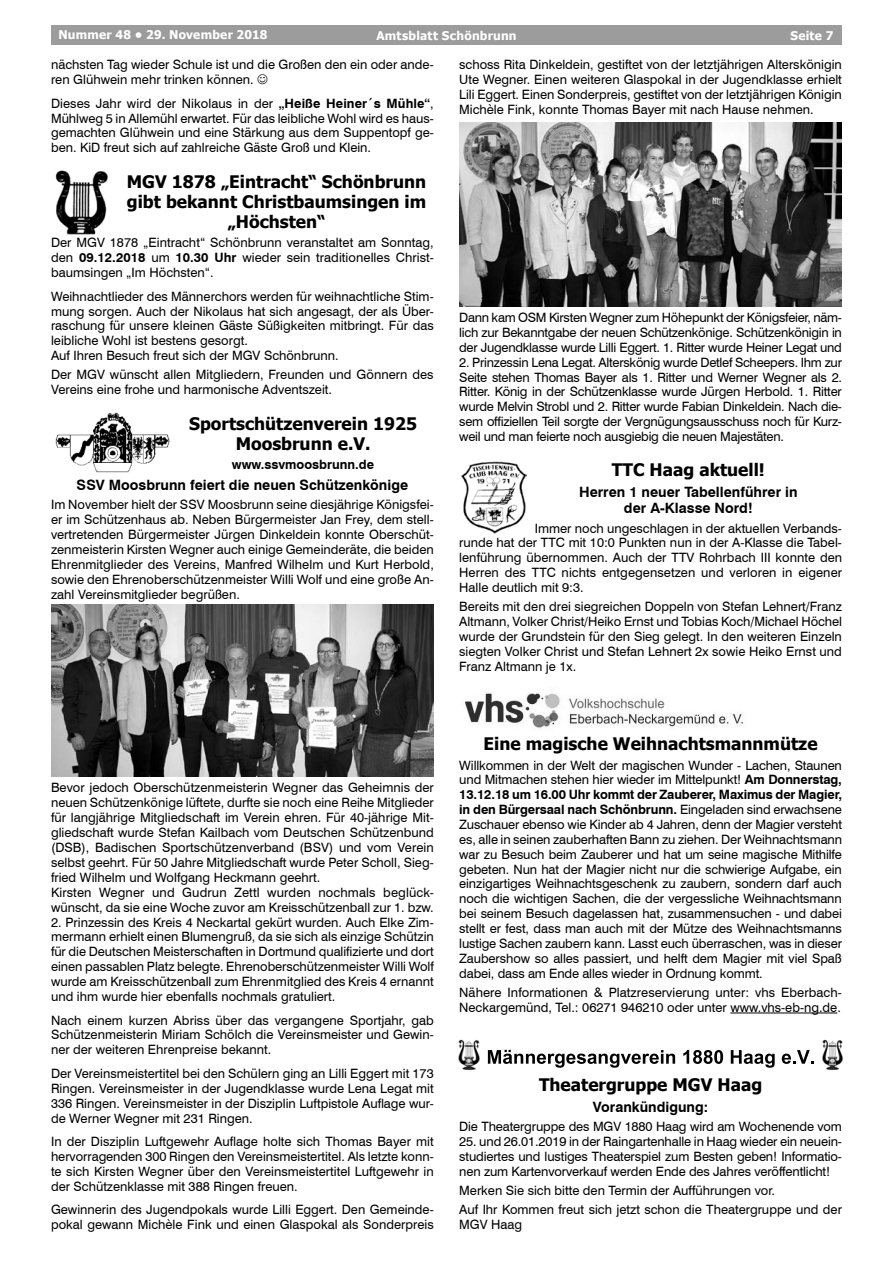
<style>
.page{position:relative;width:893px;height:1263px;background:#fff}
.page>*{position:absolute;margin:0;border:0;box-sizing:border-box;transform-origin:0 0}
.t1{font:700 17.25px/20.2px "Tahoma";color:#000;text-align:center}
.t2{font:700 14.25px/16.5px "Swiss 721 BT";color:#000;text-align:center}
.t3{font:12.9px/14.9px "Swiss 721 BT";color:#000;text-align:justify}
.t4{font:700 12.9px "Swiss 721 BT";color:#000}
.t5{font:700 12px "Tahoma";letter-spacing:.02em;color:#fff}
.s1{font-weight:700}
</style>
<div class="page">
<div style="left:51px;top:26px;width:791px;height:19px;background:#9c9c9c"></div>
<hr style="left:730px;top:1013px;width:107px;height:1px;background:#000">
<img style="left:55px;top:170px;width:53px;height:65px">
<img style="left:55px;top:413px;width:115px;height:60px">
<img style="left:51px;top:605px;width:383px;height:171px">
<img style="left:459px;top:123px;width:383px;height:183px">
<img style="left:461px;top:461px;width:65px;height:73px">
<img style="left:465px;top:693px;width:279px;height:35px">
<svg style="left:488px;top:1050px;width:187px;height:18px"></svg>
<svg style="left:683px;top:1050px;width:40px;height:14px"></svg>
<svg style="left:731px;top:1050px;width:44px;height:18px"></svg>
<svg style="left:782px;top:1050px;width:32px;height:14px"></svg>
<img style="left:458px;top:1039px;width:22px;height:32px">
<img style="left:822px;top:1039px;width:21px;height:32px">
<p class="t5" style="left:58px;top:27px;width:211px">Nummer 48 • 29. November 2018</p>
<p class="t5" style="left:376px;top:27px;width:142px">Amtsblatt Schönbrunn</p>
<p class="t5" style="left:790px;top:27px;width:45px">Seite 7</p>
<p class="t3" style="left:459px;top:57px;width:384px">schoss Rita Dinkeldein, gestiftet von der letztjährigen Alterskönigin Ute Wegner. Einen weiteren Glaspokal in der Jugendklasse erhielt Lili Eggert. Einen Sonderpreis, gestiftet von der letztjährigen Königin Michèle Fink, konnte Thomas Bayer mit nach Hause nehmen.</p>
<p class="t3" style="left:51px;top:57px;width:384px">nächsten Tag wieder Schule ist und die Großen den ein oder ande&shy;ren Glühwein mehr trinken können.</p>
<p class="t3" style="left:51px;top:95px;width:384px">Dieses Jahr wird der Nikolaus in der <span class="s1">„Heiße Heiner´s Mühle“</span>, Mühlweg 5 in Allemühl erwartet. Für das leibliche Wohl wird es haus&shy;gemachten Glühwein und eine Stärkung aus dem Suppentopf ge&shy;ben. KiD freut sich auf zahlreiche Gäste Groß und Klein.</p>
<h1 class="t1" style="left:127px;top:172px;width:301px">MGV 1878 „Eintracht“ Schönbrunn gibt bekannt Christbaumsingen im „Höchsten“</h1>
<p class="t3" style="left:51px;top:235px;width:384px">Der MGV 1878 „Eintracht“ Schönbrunn veranstaltet am Sonntag, den <span class="s1">09.12.2018</span> um <span class="s1">10.30 Uhr</span> wieder sein traditionelles Christ&shy;baumsingen „Im Höchsten“.</p>
<p class="t3" style="left:51px;top:288px;width:384px;text-align:left">Weihnachtlieder des Männerchors werden für weihnachtliche Stim&shy;mung sorgen. Auch der Nikolaus hat sich angesagt, der als Über&shy;raschung für unsere kleinen Gäste Süßigkeiten mitbringt. Für das leibliche Wohl ist bestens gesorgt.<br>Auf Ihren Besuch freut sich der MGV Schönbrunn.</p>
<p class="t3" style="left:51px;top:367px;width:384px">Der MGV wünscht allen Mitgliedern, Freunden und Gönnern des<br>Vereins eine frohe und harmonische Adventszeit.</p>
<h1 class="t1" style="left:189px;top:414px;width:229px">Sportschützenverein 1925<br>Moosbrunn e.V.</h1>
<p class="t4" style="left:232px;top:455px;width:144px">www.ssvmoosbrunn.de</p>
<p class="t2" style="left:77px;top:476px;width:333px">SSV Moosbrunn feiert die neuen Schützenkönige</p>
<p class="t3" style="left:51px;top:496px;width:384px">Im November hielt der SSV Moosbrunn seine diesjährige Königsfei&shy;er im Schützenhaus ab. Neben Bürgermeister Jan Frey, dem stell&shy;vertretenden Bürgermeister Jürgen Dinkeldein konnte Oberschüt&shy;zenmeisterin Kirsten Wegner auch einige Gemeinderäte, die beiden Ehrenmitglieder des Vereins, Manfred Wilhelm und Kurt Herbold, sowie den Ehrenoberschützenmeister Willi Wolf und eine große An&shy;zahl Vereinsmitglieder begrüßen.</p>
<p class="t3" style="left:459px;top:310px;width:384px">Dann kam OSM Kirsten Wegner zum Höhepunkt der Königsfeier, näm&shy;lich zur Bekanntgabe der neuen Schützenkönige. Schützenkönigin in der Jugendklasse wurde Lilli Eggert. 1. Ritter wurde Heiner Legat und</p>
<p class="t3" style="left:459px;top:354px;width:384px">2. Prinzessin Lena Legat. Alterskönig wurde Detlef Scheepers. Ihm zur Seite stehen Thomas Bayer als 1. Ritter und Werner Wegner als 2.<br>Ritter. König in der Schützenklasse wurde Jürgen Herbold. 1. Ritter wurde Melvin Strobl und 2. Ritter wurde Fabian Dinkeldein. Nach die&shy;sem offiziellen Teil sorgte der Vergnügungsausschuss noch für Kurz&shy;weil und man feierte noch ausgiebig die neuen Majestäten.</p>
<h1 class="t1" style="left:612px;top:460px;width:154px">TTC Haag aktuell!</h1>
<p class="t2" style="left:579px;top:483px;width:220px">Herren 1 neuer Tabellenführer in der A-Klasse Nord!</p>
<p class="t3" style="left:459px;top:520px;width:384px;text-indent:76px">Immer noch ungeschlagen in der aktuellen Verbands&shy;runde hat der TTC mit 10:0 Punkten nun in der A-Klasse die Tabel&shy;lenführung übernommen. Auch der TTV Rohrbach III konnte den Herren des TTC nichts entgegensetzen und verloren in eigener Halle deutlich mit 9:3.</p>
<p class="t3" style="left:459px;top:599px;width:384px">Bereits mit den drei siegreichen Doppeln von Stefan Lehnert/Franz Altmann, Volker Christ/Heiko Ernst und Tobias Koch/Michael Höchel wurde der Grundstein für den Sieg gelegt. In den weiteren Einzeln siegten Volker Christ und Stefan Lehnert 2x sowie Heiko Ernst und Franz Altmann je 1x.</p>
<p class="t3" style="left:51px;top:780px;width:384px;text-align:left">Bevor jedoch Oberschützenmeisterin Wegner das Geheimnis der neuen Schützenkönige lüftete, durfte sie noch eine Reihe Mitglieder für langjährige Mitgliedschaft im Verein ehren. Für 40-jährige Mit&shy;gliedschaft wurde Stefan Kailbach vom Deutschen Schützenbund (DSB), Badischen Sportschützenverband (BSV) und vom Verein selbst geehrt. Für 50 Jahre Mitgliedschaft wurde Peter Scholl, Sieg&shy;fried Wilhelm und Wolfgang Heckmann geehrt.<br>Kirsten Wegner und Gudrun Zettl wurden nochmals beglück&shy;wünscht, da sie eine Woche zuvor am Kreisschützenball zur 1. bzw.</p>
<p class="t3" style="left:51px;top:914px;width:384px">2. Prinzessin des Kreis 4 Neckartal gekürt wurden. Auch Elke Zim&shy;mermann erhielt einen Blumengruß, da sie sich als einzige Schützin für die Deutschen Meisterschaften in Dortmund qualifizierte und dort einen passablen Platz belegte. Ehrenoberschützenmeister Willi Wolf wurde am Kreisschützenball zum Ehrenmitglied des Kreis 4 ernannt und ihm wurde hier ebenfalls nochmals gratuliert.</p>
<p class="t3" style="left:51px;top:1012px;width:384px">Nach einem kurzen Abriss über das vergangene Sportjahr, gab Schützenmeisterin Miriam Schölch die Vereinsmeister und Gewin&shy;ner der weiteren Ehrenpreise bekannt.</p>
<p class="t3" style="left:51px;top:1065px;width:384px">Der Vereinsmeistertitel bei den Schülern ging an Lilli Eggert mit 173<br>Ringen. Vereinsmeister in der Jugendklasse wurde Lena Legat mit 336 Ringen. Vereinsmeister in der Disziplin Luftpistole Auflage wur&shy;de Werner Wegner mit 231 Ringen.</p>
<p class="t3" style="left:51px;top:1133px;width:384px">In der Disziplin Luftgewehr Auflage holte sich Thomas Bayer mit hervorragenden 300 Ringen den Vereinsmeistertitel. Als letzte konn&shy;te sich Kirsten Wegner über den Vereinsmeistertitel Luftgewehr in der Schützenklasse mit 388 Ringen freuen.</p>
<p class="t3" style="left:51px;top:1201px;width:384px">Gewinnerin des Jugendpokals wurde Lilli Eggert. Den Gemeinde&shy;pokal gewann Michèle Fink und einen Glaspokal als Sonderpreis</p>
<h1 class="t1" style="left:484px;top:735px;width:335px">Eine magische Weihnachtsmannmütze</h1>
<p class="t3" style="left:459px;top:757px;width:384px">Willkommen in der Welt der magischen Wunder - Lachen, Staunen und Mitmachen stehen hier wieder im Mittelpunkt! <span class="s1">Am Donnerstag, 13.12.18 um 16.00 Uhr kommt der Zauberer, Maximus der Magier, in den Bürgersaal nach Schönbrunn.</span> Eingeladen sind erwachsene Zuschauer ebenso wie Kinder ab 4 Jahren, denn der Magier versteht es, alle in seinen zauberhaften Bann zu ziehen. Der Weihnachtsmann war zu Besuch beim Zauberer und hat um seine magische Mithilfe gebeten. Nun hat der Magier nicht nur die schwierige Aufgabe, ein einzigartiges Weihnachtsgeschenk zu zaubern, sondern darf auch noch die wichtigen Sachen, die der vergessliche Weihnachtsmann bei seinem Besuch dagelassen hat, zusammensuchen - und dabei stellt er fest, dass man auch mit der Mütze des Weihnachtsmanns lustige Sachen zaubern kann. Lasst euch überraschen, was in dieser Zaubershow so alles passiert, und helft dem Magier mit viel Spaß dabei, dass am Ende alles wieder in Ordnung kommt.</p>
<p class="t3" style="left:459px;top:984px;width:384px">Nähere Informationen &amp; Platzreservierung unter: vhs Eberbach-<br>Neckargemünd, Tel.: 06271 946210 oder unter www.vhs-eb-ng.de.</p>
<h1 class="t1" style="left:539px;top:1076px;width:225px">Theatergruppe MGV Haag</h1>
<p class="t2" style="left:593px;top:1098px;width:117px">Vorankündigung:</p>
<p class="t3" style="left:459px;top:1119px;width:384px">Die Theatergruppe des MGV 1880 Haag wird am Wochenende vom</p>
<p class="t3" style="left:459px;top:1133px;width:384px">25. und 26.01.2019 in der Raingartenhalle in Haag wieder ein neuein&shy;studiertes und lustiges Theaterspiel zum Besten geben! Informatio&shy;nen zum Kartenvorverkauf werden Ende des Jahres veröffentlicht!</p>
<p class="t3" style="left:459px;top:1180px;width:384px;line-height:19px">Merken Sie sich bitte den Termin der Aufführungen vor.<br>Auf Ihr Kommen freut sich jetzt schon die Theatergruppe und der</p>
<p class="t3" style="left:459px;top:1216px;width:64px">MGV Haag</p>
</div>
